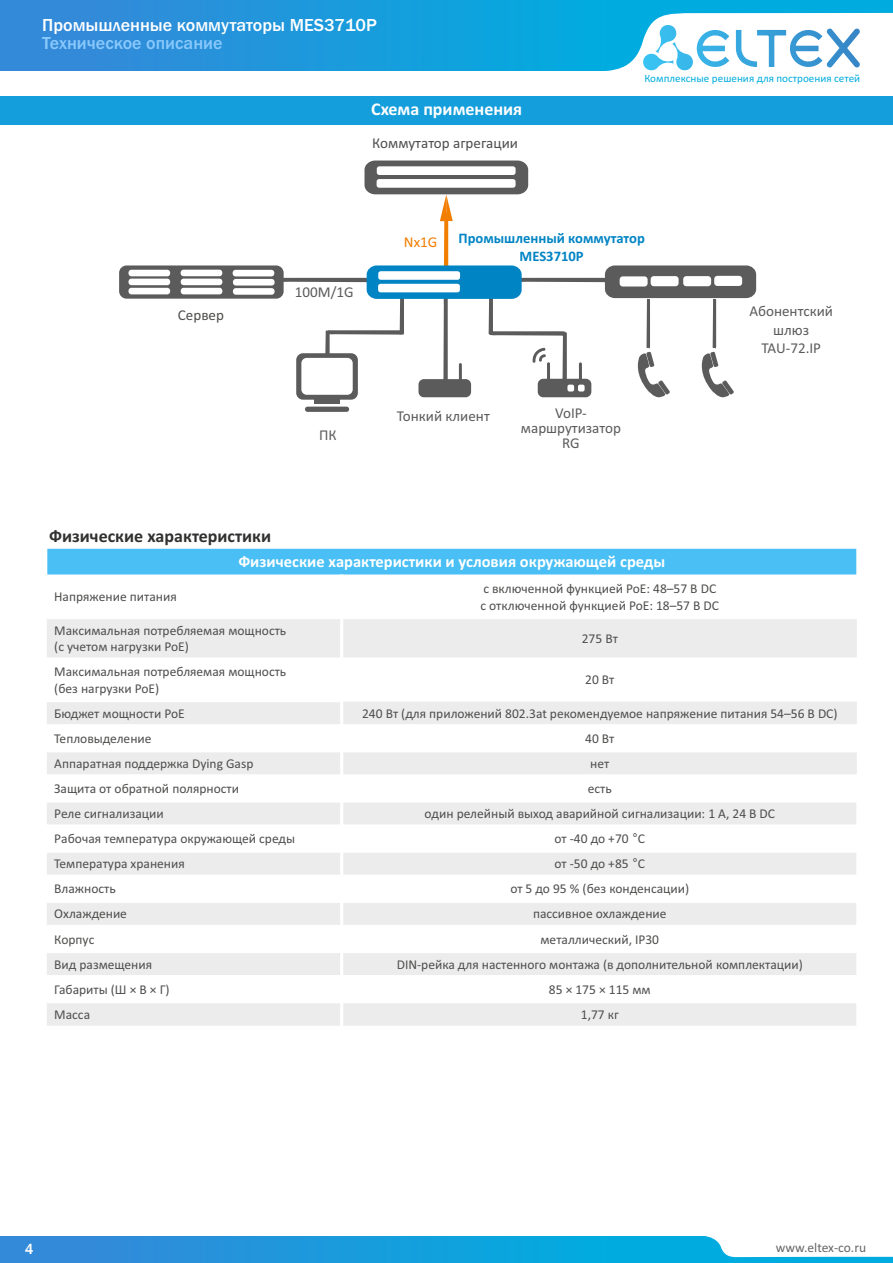
<style>
.page{position:relative;width:893px;height:1263px;background:#fff}
.page>*{position:absolute;margin:0;border:0;box-sizing:border-box;transform-origin:0 0}
.t1{font:500 18px "Franklin Gothic";color:#fff}
.t2{font:700 18px "Calibri";color:#313130}
.t3{font:500 18px "Franklin Gothic";color:#8ac9fc}
.t4{font:700 18px "Calibri";color:#fff}
.t5{font:700 16.5px "Calibri";color:#fff}
.t6{font:15.15px/15.1px "Calibri";color:#5b5b5b;text-align:center}
.t7{font:15.15px "Calibri";color:#4e4e4d}
.t8{font:15.15px "Calibri";color:#f27e00}
.t9{font:500 15px "Franklin Gothic";color:#fff}
.t10{font:700 14.55px/17.9px "Calibri";color:#0084c4;text-align:center}
.t11{font:13.5px/16.5px "Calibri";color:#4e4e4d}
.t12{font:13.5px "Calibri";color:#666}
.t13{font:11.1px "Calibri";color:#00acdf}
.s1{font-family:"Arial"}
</style>
<div class="page">
<div style="left:0;top:1236px;width:893px;height:27px;background:linear-gradient(to right,#3489d9,#00b4e0)"></div>
<svg style="left:703px;top:1236px;width:190px;height:21px"></svg>
<div style="left:315px;top:399px;width:25px;height:5px;background:#5b5b5b"></div>
<div style="left:305px;top:407px;width:44px;height:5px;background:#5b5b5b;border-radius:3px"></div>
<svg style="left:119px;top:161px;width:637px;height:239px"></svg>
<div style="left:0;top:96px;width:893px;height:29px;background:#159edc"></div>
<div style="left:46px;top:547px;width:812px;height:29px;background:#49bff5"></div>
<div style="left:46px;top:618px;width:296px;height:41px;background:#ececec"></div>
<div style="left:342px;top:618px;width:516px;height:41px;background:#ececec"></div>
<div style="left:46px;top:701px;width:296px;height:25px;background:#ececec"></div>
<div style="left:342px;top:701px;width:516px;height:25px;background:#ececec"></div>
<div style="left:46px;top:751px;width:296px;height:25px;background:#ececec"></div>
<div style="left:342px;top:751px;width:516px;height:25px;background:#ececec"></div>
<div style="left:46px;top:801px;width:296px;height:25px;background:#ececec"></div>
<div style="left:342px;top:801px;width:516px;height:25px;background:#ececec"></div>
<div style="left:46px;top:851px;width:296px;height:25px;background:#ececec"></div>
<div style="left:342px;top:851px;width:516px;height:25px;background:#ececec"></div>
<div style="left:46px;top:901px;width:296px;height:25px;background:#ececec"></div>
<div style="left:342px;top:901px;width:516px;height:25px;background:#ececec"></div>
<div style="left:46px;top:951px;width:296px;height:25px;background:#ececec"></div>
<div style="left:342px;top:951px;width:516px;height:25px;background:#ececec"></div>
<div style="left:46px;top:1002px;width:296px;height:25px;background:#ececec"></div>
<div style="left:342px;top:1002px;width:516px;height:25px;background:#ececec"></div>
<hr style="left:45px;top:975px;width:2px;height:53px;background:#fff">
<hr style="left:45px;top:950px;width:2px;height:28px;background:#fff">
<hr style="left:45px;top:900px;width:2px;height:28px;background:#fff">
<hr style="left:45px;top:849px;width:2px;height:29px;background:#fff">
<hr style="left:45px;top:799px;width:2px;height:29px;background:#fff">
<hr style="left:45px;top:699px;width:2px;height:103px;background:#fff">
<hr style="left:45px;top:574px;width:2px;height:128px;background:#fff">
<hr style="left:44px;top:546px;width:3px;height:32px;background:#fff">
<hr style="left:340px;top:975px;width:3px;height:53px;background:#fff">
<hr style="left:340px;top:950px;width:3px;height:28px;background:#fff">
<hr style="left:340px;top:900px;width:3px;height:28px;background:#fff">
<hr style="left:340px;top:849px;width:3px;height:29px;background:#fff">
<hr style="left:340px;top:799px;width:3px;height:29px;background:#fff">
<hr style="left:340px;top:699px;width:3px;height:103px;background:#fff">
<hr style="left:340px;top:574px;width:3px;height:128px;background:#fff">
<hr style="left:856px;top:1000px;width:3px;height:28px;background:#fff">
<hr style="left:856px;top:950px;width:3px;height:28px;background:#fff">
<hr style="left:856px;top:875px;width:3px;height:78px;background:#fff">
<hr style="left:856px;top:849px;width:3px;height:29px;background:#fff">
<hr style="left:856px;top:799px;width:3px;height:29px;background:#fff">
<hr style="left:857px;top:699px;width:2px;height:78px;background:#fff">
<hr style="left:857px;top:574px;width:2px;height:128px;background:#fff">
<hr style="left:856px;top:546px;width:3px;height:32px;background:#fff">
<hr style="left:45px;top:1026px;width:814px;height:2px;background:#fff">
<hr style="left:45px;top:1000px;width:814px;height:3px;background:#fff">
<hr style="left:45px;top:975px;width:814px;height:3px;background:#fff">
<hr style="left:45px;top:950px;width:814px;height:3px;background:#fff">
<hr style="left:45px;top:925px;width:814px;height:3px;background:#fff">
<hr style="left:45px;top:900px;width:814px;height:3px;background:#fff">
<hr style="left:45px;top:875px;width:814px;height:3px;background:#fff">
<hr style="left:45px;top:849px;width:814px;height:4px;background:#fff">
<hr style="left:45px;top:824px;width:814px;height:4px;background:#fff">
<hr style="left:45px;top:799px;width:814px;height:3px;background:#fff">
<hr style="left:45px;top:774px;width:814px;height:3px;background:#fff">
<hr style="left:45px;top:749px;width:814px;height:3px;background:#fff">
<hr style="left:45px;top:724px;width:814px;height:3px;background:#fff">
<hr style="left:45px;top:699px;width:298px;height:3px;background:#fff">
<hr style="left:340px;top:699px;width:519px;height:3px;background:#fff">
<hr style="left:45px;top:657px;width:298px;height:4px;background:#fff">
<hr style="left:340px;top:657px;width:519px;height:4px;background:#fff">
<hr style="left:45px;top:616px;width:814px;height:3px;background:#fff">
<svg style="left:47px;top:574px;width:810px;height:2px;background:#d0eefc"></svg>
<hr style="left:44px;top:546px;width:815px;height:3px;background:#fff">
<div style="left:0;top:0;width:893px;height:71px;background:linear-gradient(to right,#3489d9,#00b4e0)"></div>
<svg style="left:589px;top:13px;width:304px;height:58px"></svg>
<h1 class="t1" style="left:42px;top:19px;width:336px">Промышленные коммутаторы MES3710P</h1>
<h1 class="t3" style="left:42px;top:36px;width:182px">Техническое описание</h1>
<h1 class="t4" style="left:371px;top:101px;width:153px">Схема применения</h1>
<p class="t7" style="left:372px;top:137px;width:147px">Коммутатор агрегации</p>
<p class="t13" style="left:644px;top:73px;width:217px">Комплексные решения для построения сетей</p>
<p class="t7" style="left:178px;top:309px;width:48px">Сервер</p>
<p class="t6" style="left:295px;top:285px;width:60px">100М/1G</p>
<h1 class="t2" style="left:49px;top:529px;width:223px">Физические характеристики</h1>
<p class="t6" style="left:319px;top:428px;width:19px">ПК</p>
<p class="t8" style="left:404px;top:236px;width:35px">Nх1G</p>
<p class="t10" style="left:458px;top:230px;width:188px">Промышленный коммутатор<br>MES3710P</p>
<p class="t6" style="left:397px;top:410px;width:94px">Тонкий клиент</p>
<p class="t6" style="left:521px;top:406px;width:102px">VoIP&shy;маршрутизатор<br>RG</p>
<p class="t5" style="left:238px;top:555px;width:428px">Физические характеристики и условия окружающей среды</p>
<p class="t6" style="left:749px;top:303px;width:85px;line-height:18.5px">Абонентский шлюз<br>TAU-72.IP</p>
<p class="t11" style="left:54px;top:590px;width:124px">Напряжение питания</p>
<p class="t11" style="left:480px;top:582px;width:240px">с включенной функцией PoE: 48–57 В DC с отключенной функцией PoE: 18–57 В DC</p>
<p class="t11" style="left:54px;top:623px;width:234px">Максимальная потребляемая мощность (с учетом нагрузки PoE)</p>
<p class="t11" style="left:582px;top:631px;width:38px">275 Вт</p>
<p class="t11" style="left:54px;top:665px;width:234px">Максимальная потребляемая мощность (без нагрузки PoE)</p>
<p class="t11" style="left:585px;top:673px;width:31px">20 Вт</p>
<p class="t11" style="left:54px;top:706px;width:132px">Бюджет мощности PoE</p>
<p class="t11" style="left:362px;top:706px;width:477px">240 Вт (для приложений 802.3at рекомендуемое напряжение питания 54–56 В DC)</p>
<p class="t11" style="left:54px;top:731px;width:99px">Тепловыделение</p>
<p class="t11" style="left:585px;top:731px;width:31px">40 Вт</p>
<p class="t11" style="left:54px;top:756px;width:201px">Аппаратная поддержка Dying Gasp</p>
<p class="t11" style="left:590px;top:756px;width:21px">нет</p>
<p class="t11" style="left:54px;top:781px;width:186px">Защита от обратной полярности</p>
<p class="t11" style="left:588px;top:781px;width:26px">есть</p>
<p class="t11" style="left:54px;top:806px;width:111px">Реле сигнализации</p>
<p class="t11" style="left:424px;top:806px;width:352px">один релейный выход аварийной сигнализации: 1 A, 24 В DC</p>
<p class="t11" style="left:54px;top:831px;width:242px">Рабочая температура окружающей среды</p>
<p class="t11" style="left:555px;top:831px;width:92px">от -40 до +70 <span class="s1">°</span>С</p>
<p class="t11" style="left:54px;top:857px;width:132px">Температура хранения</p>
<p class="t11" style="left:555px;top:857px;width:92px">от -50 до +85 <span class="s1">°</span>С</p>
<p class="t11" style="left:54px;top:882px;width:63px">Влажность</p>
<p class="t11" style="left:510px;top:882px;width:180px">от 5 до 95 % (без конденсации)</p>
<p class="t11" style="left:54px;top:907px;width:74px">Охлаждение</p>
<p class="t11" style="left:533px;top:907px;width:135px">пассивное охлаждение</p>
<p class="t11" style="left:54px;top:932px;width:42px">Корпус</p>
<p class="t11" style="left:540px;top:932px;width:120px">металлический, IP30</p>
<p class="t11" style="left:54px;top:957px;width:99px">Вид размещения</p>
<p class="t11" style="left:397px;top:957px;width:408px">DIN-рейка для настенного монтажа (в дополнительной комплектации)</p>
<p class="t11" style="left:54px;top:982px;width:117px">Габариты (Ш × В × Г)</p>
<p class="t11" style="left:549px;top:982px;width:103px">85 × 175 × 115 мм</p>
<p class="t11" style="left:54px;top:1007px;width:37px">Масса</p>
<p class="t11" style="left:581px;top:1007px;width:39px">1,77 кг</p>
<p class="t9" style="left:25px;top:1243px;width:10px">4</p>
<p class="t12" style="left:776px;top:1242px;width:92px">www.eltex-co.ru</p>
</div>
